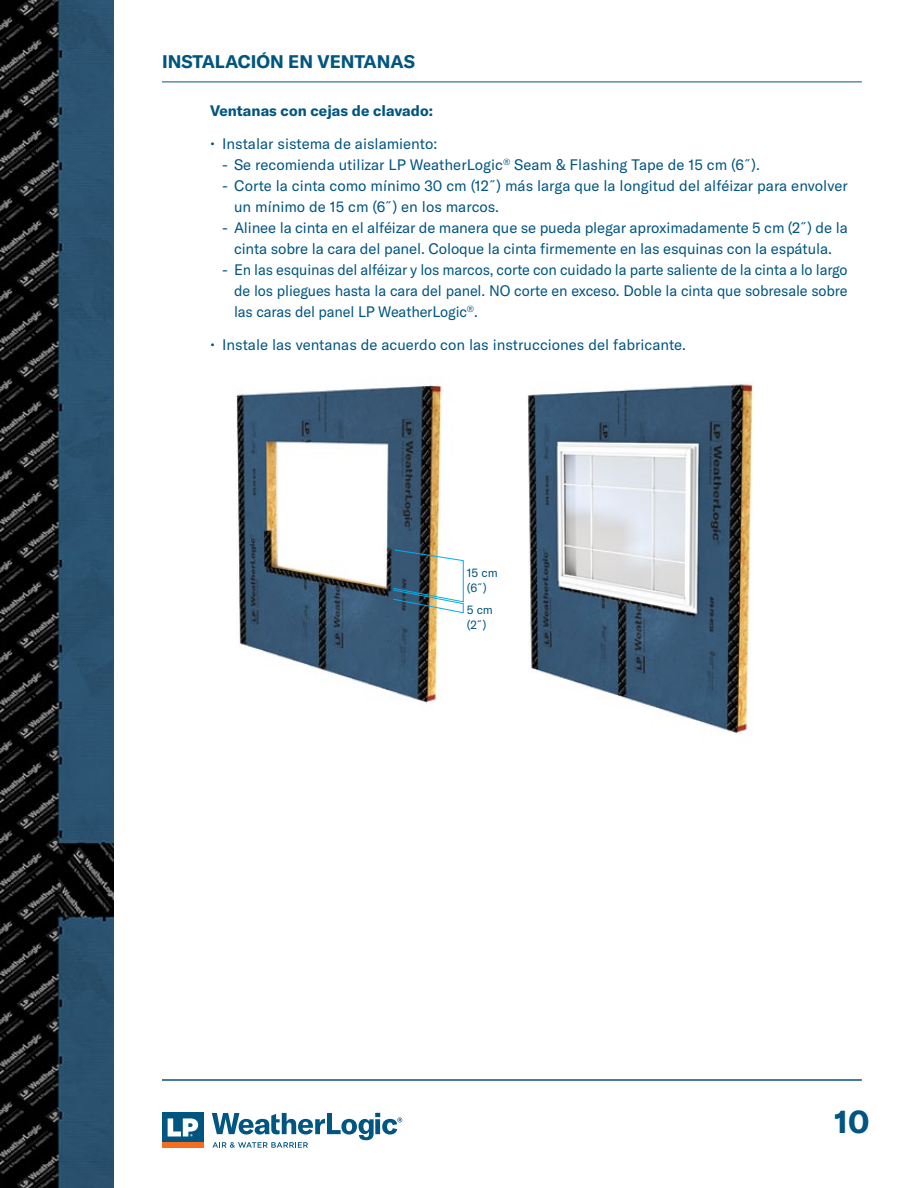
<style>
.page{position:relative;width:918px;height:1188px;background:#fff}
.page>*{position:absolute;margin:0;border:0;box-sizing:border-box;transform-origin:0 0}
.t1{font:700 32.1px "GT America";color:#005581}
.t2{font:700 18px "GT America";color:#005581}
.t3{font:15px/21px "GT America";letter-spacing:-.005em;color:#005581}
.t4{font:700 15px "GT America";color:#005581}
.t5{font:12px/15px "GT America";color:#005581}
</style>
<div class="page">
<hr style="left:162px;top:1080px;width:700px;height:1px;background:#005581">
<hr style="left:162px;top:82px;width:700px;height:1px;background:#005581">
<img style="left:527px;top:383px;width:227px;height:351px">
<img style="left:236px;top:384px;width:228px;height:319px">
<svg style="left:393px;top:550px;width:71px;height:63px"></svg>
<img style="left:0;top:0;width:113px;height:1188px">
<div style="left:162px;top:1113px;width:41px;height:29px;background:#005581"></div>
<div style="left:162px;top:1142px;width:41px;height:6px;background:#f36e21"></div>
<svg style="left:168px;top:1118px;width:30px;height:19px"></svg>
<svg style="left:212px;top:1113px;width:190px;height:35px"></svg>
<p class="t2" style="left:162px;top:51px;width:255px">INSTALACIÓN EN VENTANAS</p>
<p class="t4" style="left:210px;top:101px;width:224px">Ventanas con cejas de clavado:</p>
<p class="t3" style="left:210px;top:133px;width:229px">• Instalar sistema de aislamiento:</p>
<p class="t3" style="left:222px;top:154px;width:539px">- Se recomienda utilizar LP WeatherLogic<sup>®</sup> Seam &amp; Flashing Tape de 15 cm (6˝).</p>
<p class="t3" style="left:234px;top:175px;width:615px;text-indent:-12px">- Corte la cinta como mínimo 30 cm (12˝) más larga que la longitud del alféizar para envolver un mínimo de 15 cm (6˝) en los marcos.</p>
<p class="t3" style="left:222px;top:217px;width:627px;text-align:center">- Alinee la cinta en el alféizar de manera que se pueda plegar aproximadamente 5 cm (2˝) de la cinta sobre la cara del panel. Coloque la cinta firmemente en las esquinas con la espátula.</p>
<p class="t3" style="left:234px;top:259px;width:615px;text-align:justify;text-indent:-12px">- En las esquinas del alféizar y los marcos, corte con cuidado la parte saliente de la cinta a lo largo de los pliegues hasta la cara del panel. NO corte en exceso. Doble la cinta que sobresale sobre las caras del panel LP WeatherLogic<sup>®</sup>.</p>
<p class="t3" style="left:210px;top:334px;width:477px">• Instale las ventanas de acuerdo con las instrucciones del fabricante.</p>
<p class="t5" style="left:467px;top:565px;width:33px">15 cm (6˝)</p>
<p class="t5" style="left:467px;top:602px;width:28px">5 cm (2˝)</p>
<h1 class="t1" style="left:834px;top:1102px;width:37px">10</h1>
</div>
